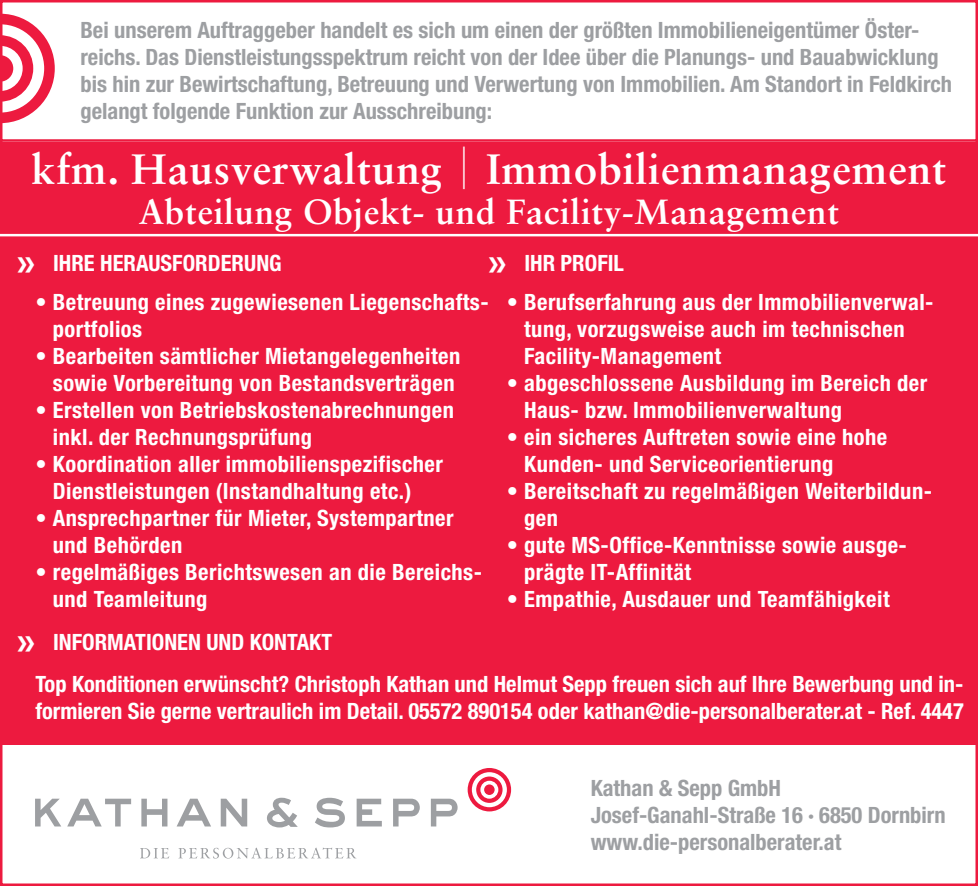
<style>
.page{position:relative;width:978px;height:886px;background:#fff}
.page>*{position:absolute;margin:0;border:0;box-sizing:border-box;transform-origin:0 0}
.t1{font:700 42.5px "Sabon LT Std";letter-spacing:.02em;color:#fff}
.t2{font:700 40px "Myriad Pro";color:#fff}
.t3{font:700 35px "Sabon LT Std";letter-spacing:.02em;color:#fff}
.t4{font:700 condensed 22.5px/27px "Helvetica Neue LT Std";letter-spacing:.02em;color:#fff}
.t5{font:700 condensed 22.5px/27px "Helvetica Neue LT Std";color:#9d9fa2}
.t6{font:700 condensed 22.5px/27px "Helvetica Neue LT Std";color:#fff}
.s1{font-family:"Koz Min Pr 6 N";font-weight:400}
.s2{font-family:"Myriad Pro";font-stretch:normal;font-size:40px}
</style>
<div class="page">
<div style="left:0;top:142px;width:978px;height:602px;background:#ed1a3f"></div>
<div style="left:0;top:0;width:978px;height:142px;border:2px solid #ed1a3f"></div>
<hr style="left:0;top:234px;width:978px;height:2px;background:#fff">
<svg style="left:468px;top:768px;width:43px;height:43px"></svg>
<svg style="left:35px;top:799px;width:26px;height:27px"></svg>
<svg style="left:67px;top:799px;width:64px;height:27px"></svg>
<svg style="left:141px;top:799px;width:26px;height:27px"></svg>
<svg style="left:177px;top:799px;width:34px;height:27px"></svg>
<svg style="left:221px;top:799px;width:26px;height:27px"></svg>
<svg style="left:315px;top:798px;width:30px;height:29px"></svg>
<svg style="left:357px;top:799px;width:25px;height:27px"></svg>
<svg style="left:393px;top:799px;width:27px;height:27px"></svg>
<svg style="left:431px;top:799px;width:27px;height:27px"></svg>
<svg style="left:140px;top:848px;width:29px;height:10px"></svg>
<svg style="left:178px;top:847px;width:178px;height:11px"></svg>
<svg style="left:267px;top:798px;width:31px;height:29px"></svg>
<svg style="left:0;top:14px;width:55px;height:109px"></svg>
<p class="t5" style="left:80px;top:17px;width:873px">Bei unserem Auftraggeber handelt es sich um einen der größten Immobilieneigentümer Öster&shy;reichs. Das Dienstleistungsspektrum reicht von der Idee über die Planungs- und Bauabwicklung bis hin zur Bewirtschaftung, Betreuung und Verwertung von Immobilien. Am Standort in Feldkirch gelangt folgende Funktion zur Ausschreibung:</p>
<h1 class="t1" style="left:32px;top:143px;width:916px">kfm. Hausverwaltung<span class="s1">︱</span>Immobilienmanagement</h1>
<h3 class="t3" style="left:139px;top:190px;width:702px">Abteilung Objekt- und Facility-Management</h3>
<h2 class="t2" style="left:17px;top:235px;width:20px">»</h2>
<p class="t6" style="left:488px;top:249px;width:137px"><span class="s2">»</span> IHR PROFIL</p>
<p class="t6" style="left:53px;top:249px;width:230px">IHRE HERAUSFORDERUNG</p>
<p class="t4" style="left:53px;top:288px;width:437px;text-indent:-18px">• Betreuung eines zugewiesenen Liegenschafts&shy;portfolios</p>
<p class="t4" style="left:35px;top:342px;width:426px;text-align:center">• Bearbeiten sämtlicher Mietangelegenheiten sowie Vorbereitung von Bestandsverträgen</p>
<p class="t4" style="left:53px;top:396px;width:403px;text-indent:-18px">• Erstellen von Betriebskostenabrechnungen inkl. der Rechnungsprüfung</p>
<p class="t4" style="left:53px;top:450px;width:392px;text-indent:-18px">• Koordination aller immobilienspezifischer<br>Dienstleistungen (Instandhaltung etc.)</p>
<p class="t4" style="left:53px;top:504px;width:402px;text-indent:-18px">• Ansprechpartner für Mieter, Systempartner und Behörden</p>
<p class="t4" style="left:53px;top:558px;width:431px;text-indent:-18px">• regelmäßiges Berichtswesen an die Bereichs&shy;und Teamleitung</p>
<h2 class="t2" style="left:17px;top:614px;width:20px">»</h2>
<p class="t6" style="left:53px;top:629px;width:281px">INFORMATIONEN UND KONTAKT</p>
<p class="t4" style="left:524px;top:288px;width:411px;text-indent:-18px">• Berufserfahrung aus der Immobilienverwal&shy;tung, vorzugsweise auch im technischen<br>Facility-Management</p>
<p class="t4" style="left:524px;top:369px;width:405px;text-indent:-18px">• abgeschlossene Ausbildung im Bereich der<br>Haus- bzw. Immobilienverwaltung</p>
<p class="t4" style="left:524px;top:423px;width:365px;text-indent:-18px">• ein sicheres Auftreten sowie eine hohe<br>Kunden- und Serviceorientierung</p>
<p class="t4" style="left:524px;top:477px;width:409px;text-indent:-18px">• Bereitschaft zu regelmäßigen Weiterbildun&shy;gen</p>
<p class="t4" style="left:524px;top:531px;width:384px;text-indent:-18px">• gute MS-Office-Kenntnisse sowie ausge&shy;prägte IT-Affinität</p>
<p class="t4" style="left:507px;top:585px;width:384px">• Empathie, Ausdauer und Teamfähigkeit</p>
<p class="t6" style="left:35px;top:670px;width:930px">Top Konditionen erwünscht? Christoph Kathan und Helmut Sepp freuen sich auf Ihre Bewerbung und in&shy;formieren Sie gerne vertraulich im Detail. 05572 890154 oder kathan@die-personalberater.at - Ref. 4447</p>
<p class="t5" style="left:591px;top:774px;width:356px">Kathan &amp; Sepp GmbH<br>Josef-Ganahl-Straße 16 · 6850 Dornbirn www.die-personalberater.at</p>
</div>
